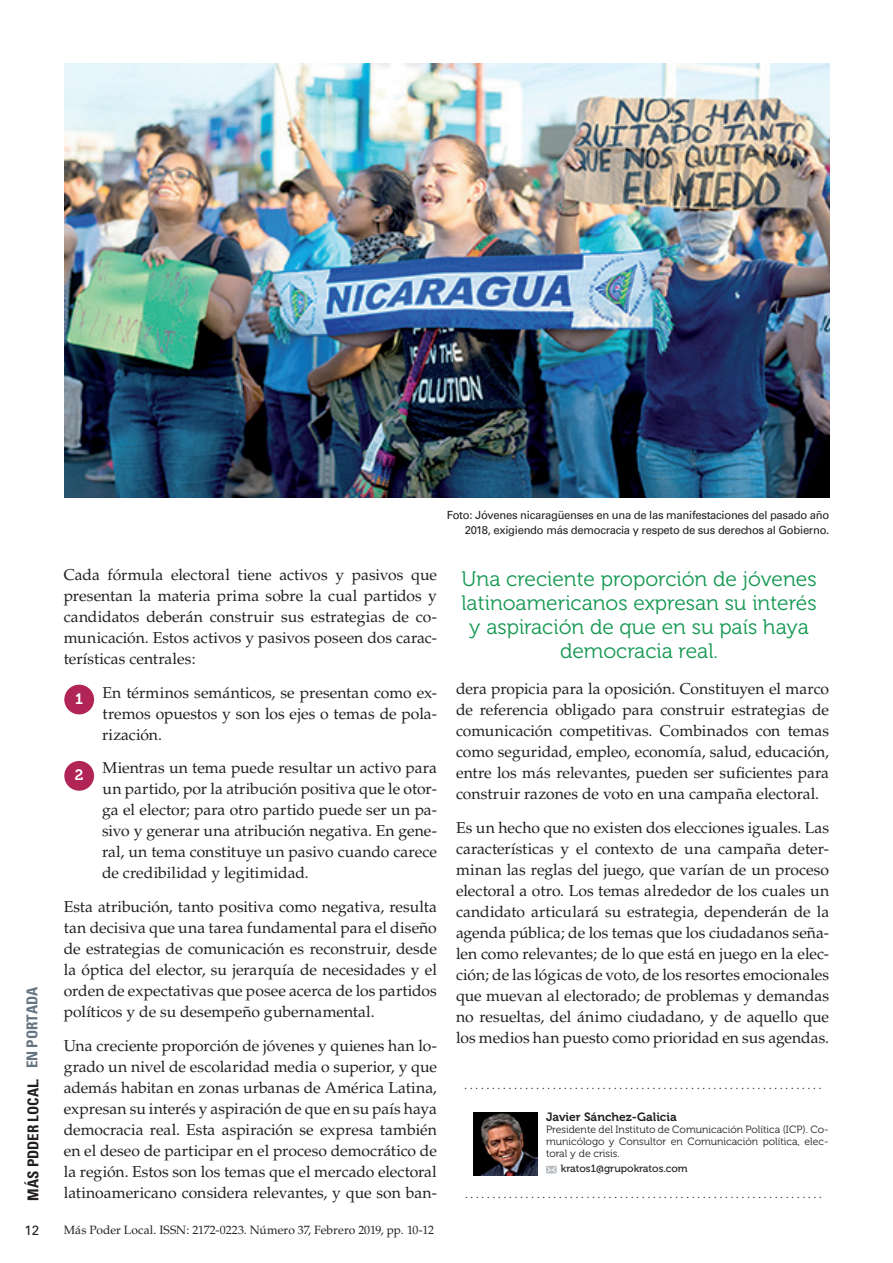
<style>
.page{position:relative;width:893px;height:1263px;background:#fff}
.page>*{position:absolute;margin:0;border:0;box-sizing:border-box;transform-origin:0 0}
.t1{font:21px/24px "Museo 300";color:#149851;text-align:center}
.t2{font:15.75px/21px "Palatino";letter-spacing:-.005em;color:#231f20;text-align:justify}
.t3{font:700 condensed 15px "Univers";color:#231f20}
.t4{font:700 condensed 15px "Univers";color:#657481}
.t5{font:15px "Museo 700";color:#fff}
.t6{font:italic 300 13.5px "Palatino";color:#231f20}
.t7{font:13.5px "Univers";color:#231f20}
.t8{font:12px "Palatino";letter-spacing:.005em;color:#231f20}
.t9{font:12px "Museo 700";color:#231f20}
.t10{font:11.25px/15.8px "Univers";letter-spacing:-.025em;color:#231f20;text-align:right}
.t11{font:10.5px/12px "Museo 300";color:#231f20;text-align:justify}
.t12{font:10.5px "Museo 500";color:#231f20}
</style>
<div class="page">
<svg style="left:546px;top:1166px;width:11px;height:7px"></svg>
<img style="left:474px;top:1112px;width:63px;height:64px">
<div style="left:64px;top:685px;width:30px;height:29px;background:#b02456;border-radius:50%"></div>
<div style="left:64px;top:761px;width:30px;height:30px;background:#b02456;border-radius:50%"></div>
<img style="left:64px;top:64px;width:765px;height:433px">
<p class="t4" style="left:23px;top:1068px;width:83px;rotate:-90deg">EN PORTADA</p>
<p class="t3" style="left:24px;top:1201px;width:124px;rotate:-90deg">MÁS PDDER LOCAL.</p>
<p class="t7" style="left:24px;top:1222px;width:16px">12</p>
<p class="t10" style="left:447px;top:507px;width:384px">Foto: Jóvenes nicaragüenses en una de las manifestaciones del pasado año<br>2018, exigiendo más democracia y respeto de sus derechos al Gobierno.</p>
<p class="t2" style="left:64px;top:564px;width:375px">Cada fórmula electoral tiene activos y pasivos que presentan la materia prima sobre la cual partidos y candidatos deberán construir sus estrategias de co&shy;municación. Estos activos y pasivos poseen dos carac&shy;terísticas centrales:</p>
<p class="t2" style="left:102px;top:682px;width:336px">En términos semánticos, se presentan como ex&shy;tremos opuestos y son los ejes o temas de pola&shy;rización.</p>
<p class="t2" style="left:102px;top:758px;width:336px">Mientras un tema puede resultar un activo para un partido, por la atribución positiva que le otor&shy;ga el elector; para otro partido puede ser un pa&shy;sivo y generar una atribución negativa. En gene&shy;ral, un tema constituye un pasivo cuando carece de credibilidad y legitimidad.</p>
<p class="t2" style="left:64px;top:896px;width:375px">Esta atribución, tanto positiva como negativa, resulta tan decisiva que una tarea fundamental para el diseño de estrategias de comunicación es reconstruir, desde la óptica del elector, su jerarquía de necesidades y el orden de expectativas que posee acerca de los partidos políticos y de su desempeño gubernamental.</p>
<p class="t2" style="left:64px;top:1035px;width:375px">Una creciente proporción de jóvenes y quienes han lo&shy;grado un nivel de escolaridad media o superior, y que además habitan en zonas urbanas de América Latina, expresan su interés y aspiración de que en su país haya democracia real. Esta aspiración se expresa también en el deseo de participar en el proceso democrático de la región. Estos son los temas que el mercado electoral latinoamericano considera relevantes, y que son ban-</p>
<p class="t5" style="left:75px;top:690px;width:9px">1</p>
<p class="t5" style="left:75px;top:767px;width:10px">2</p>
<p class="t8" style="left:64px;top:1223px;width:372px">Más Poder Local. ISSN: 2172-0223. Número 37, Febrero 2019, pp. 10-12</p>
<h1 class="t1" style="left:461px;top:567px;width:357px">Una creciente proporción de jóvenes latinoamericanos expresan su interés y aspiración de que en su país haya democracia real.</h1>
<p class="t2" style="left:456px;top:679px;width:375px">dera propicia para la oposición. Constituyen el marco de referencia obligado para construir estrategias de comunicación competitivas. Combinados con temas como seguridad, empleo, economía, salud, educación, entre los más relevantes, pueden ser suficientes para construir razones de voto en una campaña electoral.</p>
<p class="t2" style="left:456px;top:818px;width:375px">Es un hecho que no existen dos elecciones iguales. Las características y el contexto de una campaña deter&shy;minan las reglas del juego, que varían de un proceso electoral a otro. Los temas alrededor de los cuales un candidato articulará su estrategia, dependerán de la agenda pública; de los temas que los ciudadanos seña&shy;len como relevantes; de lo que está en juego en la elec&shy;ción; de las lógicas de voto, de los resortes emocionales que muevan al electorado; de problemas y demandas no resueltas, del ánimo ciudadano, y de aquello que los medios han puesto como prioridad en sus agendas.</p>
<p class="t6" style="left:465px;top:1077px;width:359px">. . . . . . . . . . . . . . . . . . . . . . . . . . . . . . . . . . . . . . . . . . . . . . . . . . . . . . . . . . . . . . . . .</p>
<p class="t9" style="left:546px;top:1110px;width:132px">Javier Sánchez-Galicia</p>
<p class="t11" style="left:546px;top:1124px;width:284px">Presidente del Instituto de Comunicación Política (ICP). Co&shy;municólogo y Consultor en Comunicación política, elec&shy;toral y de crisis.</p>
<p class="t12" style="left:561px;top:1163px;width:128px">kratos1@grupokratos.com</p>
<p class="t6" style="left:465px;top:1186px;width:359px">. . . . . . . . . . . . . . . . . . . . . . . . . . . . . . . . . . . . . . . . . . . . . . . . . . . . . . . . . . . . . . . . .</p>
</div>
